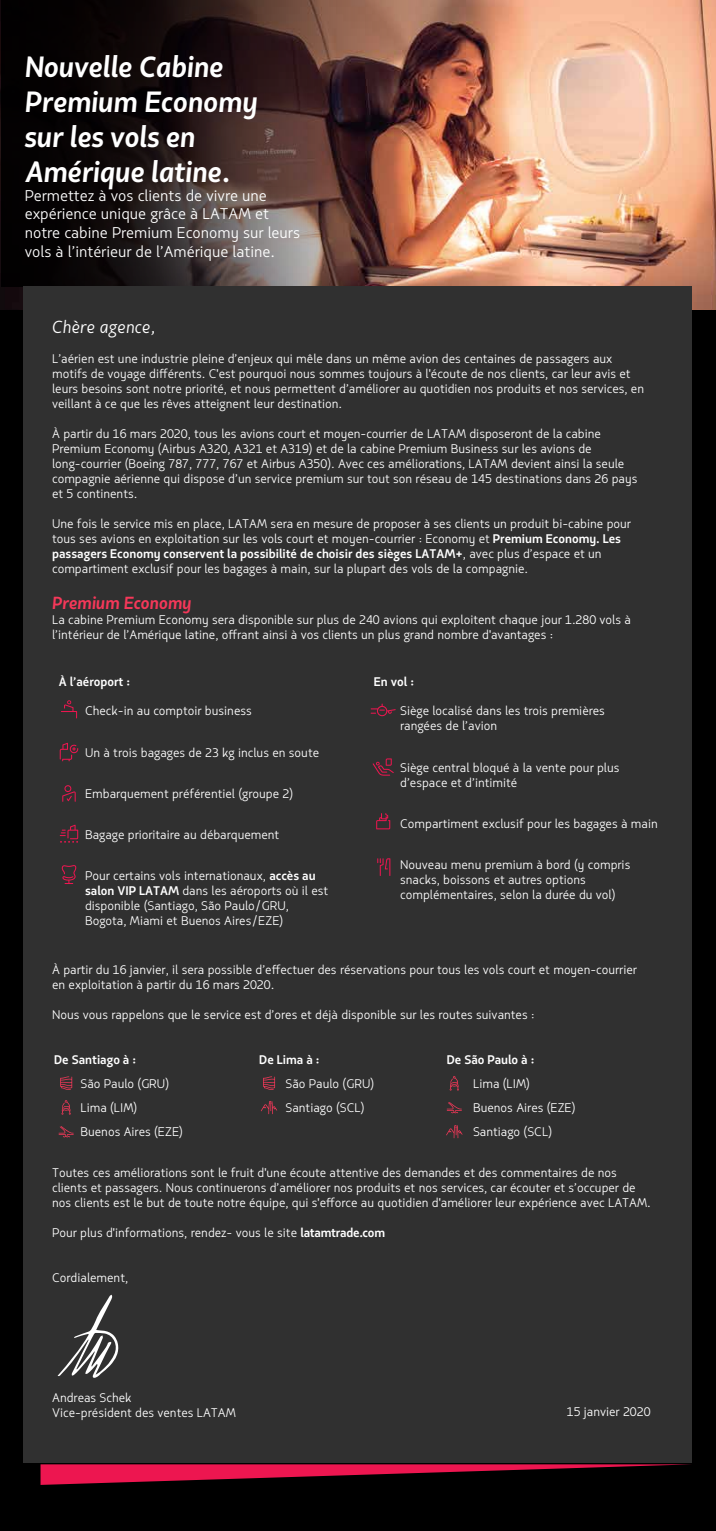
<style>
.page{position:relative;width:716px;height:1531px;background:#fff}
.page>*{position:absolute;margin:0;border:0;box-sizing:border-box;transform-origin:0 0}
.t1{font:italic 700 29.25px/35.1px "Latam Sans";color:#fff}
.t2{font:italic 700 17.5px "Latam Sans";color:#f53859}
.t3{font:italic 17.5px "Latam Sans";letter-spacing:.01em;color:#fff}
.t4{font:15.5px/18.6px "Latam Sans";color:#fff}
.t5{font:12.5px/15px "Latam Sans";color:#fff}
.t6{font:700 12.5px "Latam Sans";color:#fff}
.s1{font-weight:700}
</style>
<div class="page">
<div style="left:0;top:286px;width:716px;height:1245px;background:#000"></div>
<img style="left:0;top:0;width:716px;height:309px">
<img style="left:1px;top:0;width:464px;height:286px">
<div style="left:24px;top:286px;width:668px;height:1177px;background:#303030"></div>
<svg style="left:41px;top:1464px;width:650px;height:21px"></svg>
<svg style="left:60px;top:1076px;width:12px;height:14px"></svg>
<svg style="left:62px;top:1100px;width:9px;height:15px"></svg>
<svg style="left:59px;top:1126px;width:15px;height:11px"></svg>
<svg style="left:263px;top:1076px;width:12px;height:14px"></svg>
<svg style="left:261px;top:1101px;width:16px;height:13px"></svg>
<svg style="left:450px;top:1076px;width:9px;height:14px"></svg>
<svg style="left:447px;top:1102px;width:15px;height:11px"></svg>
<svg style="left:446px;top:1125px;width:16px;height:13px"></svg>
<svg style="left:373px;top:758px;width:21px;height:18px"></svg>
<svg style="left:371px;top:704px;width:25px;height:12px"></svg>
<svg style="left:377px;top:858px;width:13px;height:18px"></svg>
<svg style="left:376px;top:813px;width:14px;height:16px"></svg>
<svg style="left:61px;top:700px;width:16px;height:18px"></svg>
<svg style="left:60px;top:743px;width:18px;height:18px"></svg>
<svg style="left:62px;top:785px;width:14px;height:17px"></svg>
<svg style="left:60px;top:825px;width:18px;height:18px"></svg>
<svg style="left:62px;top:865px;width:14px;height:19px"></svg>
<svg style="left:58px;top:1295px;width:61px;height:83px"></svg>
<h1 class="t1" style="left:25px;top:49px;width:235px">Nouvelle Cabine<br>Premium Economy sur les vols en<br>Amérique latine.</h1>
<p class="t4" style="left:25px;top:186px;width:277px">Permettez à vos clients de vivre une expérience unique grâce à LATAM et notre cabine Premium Economy sur leurs vols à l’intérieur de l’Amérique latine.</p>
<h2 class="t3" style="left:52px;top:315px;width:105px">Chère agence,</h2>
<p class="t5" style="left:52px;top:351px;width:593px">L’aérien est une industrie pleine d’enjeux qui mêle dans un même avion des centaines de passagers aux motifs de voyage différents. C'est pourquoi nous sommes toujours à l'écoute de nos clients, car leur avis et leurs besoins sont notre priorité, et nous permettent d’améliorer au quotidien nos produits et nos services, en veillant à ce que les rêves atteignent leur destination.</p>
<p class="t5" style="left:52px;top:426px;width:587px">À partir du 16 mars 2020, tous les avions court et moyen-courrier de LATAM disposeront de la cabine Premium Economy (Airbus A320, A321 et A319) et de la cabine Premium Business sur les avions de long-courrier (Boeing 787, 777, 767 et Airbus A350). Avec ces améliorations, LATAM devient ainsi la seule compagnie aérienne qui dispose d’un service premium sur tout son réseau de 145 destinations dans 26 pays et 5 continents.</p>
<p class="t5" style="left:52px;top:516px;width:580px">Une fois le service mis en place, LATAM sera en mesure de proposer à ses clients un produit bi-cabine pour tous ses avions en exploitation sur les vols court et moyen-courrier : Economy et <span class="s1">Premium Economy. Les passagers Economy conservent la possibilité de choisir des sièges LATAM+</span>, avec plus d’espace et un compartiment exclusif pour les bagages à main, sur la plupart des vols de la compagnie.</p>
<h2 class="t2" style="left:52px;top:591px;width:141px">Premium Economy</h2>
<p class="t5" style="left:52px;top:612px;width:580px">La cabine Premium Economy sera disponible sur plus de 240 avions qui exploitent chaque jour 1.280 vols à l’intérieur de l’Amérique latine, offrant ainsi à vos clients un plus grand nombre d'avantages :</p>
<p class="t6" style="left:59px;top:674px;width:73px">À l’aéroport :</p>
<p class="t5" style="left:85px;top:704px;width:168px">Check-in au comptoir business</p>
<p class="t5" style="left:85px;top:745px;width:236px">Un à trois bagages de 23 kg inclus en soute</p>
<p class="t5" style="left:85px;top:786px;width:210px">Embarquement préférentiel (groupe 2)</p>
<p class="t5" style="left:85px;top:827px;width:196px">Bagage prioritaire au débarquement</p>
<p class="t5" style="left:85px;top:869px;width:245px">Pour certains vols internationaux, <span class="s1">accès au salon VIP LATAM</span> dans les aéroports où il est disponible (Santiago, São Paulo/GRU, Bogota, Miami et Buenos Aires/EZE)</p>
<p class="t6" style="left:374px;top:674px;width:42px">En vol :</p>
<p class="t5" style="left:400px;top:704px;width:206px">Siège localisé dans les trois premières rangées de l’avion</p>
<p class="t5" style="left:400px;top:760px;width:221px">Siège central bloqué à la vente pour plus d’espace et d’intimité</p>
<p class="t5" style="left:400px;top:816px;width:259px">Compartiment exclusif pour les bagages à main</p>
<p class="t5" style="left:400px;top:857px;width:232px">Nouveau menu premium à bord (y compris snacks, boissons et autres options complémentaires, selon la durée du vol)</p>
<p class="t5" style="left:52px;top:962px;width:586px">À partir du 16 janvier, il sera possible d’effectuer des réservations pour tous les vols court et moyen-courrier en exploitation à partir du 16 mars 2020.</p>
<p class="t5" style="left:52px;top:1007px;width:484px">Nous vous rappelons que le service est d’ores et déjà disponible sur les routes suivantes :</p>
<p class="t6" style="left:54px;top:1052px;width:83px">De Santiago à :</p>
<p class="t5" style="left:80px;top:1072px;width:104px;line-height:23.8px">São Paulo (GRU)<br>Lima (LIM)<br>Buenos Aires (EZE)</p>
<p class="t6" style="left:259px;top:1052px;width:62px">De Lima à :</p>
<p class="t5" style="left:285px;top:1072px;width:90px;line-height:23.8px">São Paulo (GRU)<br>Santiago (SCL)</p>
<p class="t6" style="left:447px;top:1052px;width:89px">De São Paulo à :</p>
<p class="t5" style="left:473px;top:1072px;width:104px;line-height:23.8px">Lima (LIM)<br>Buenos Aires (EZE)<br>Santiago (SCL)</p>
<p class="t5" style="left:52px;top:1165px;width:600px">Toutes ces améliorations sont le fruit d'une écoute attentive des demandes et des commentaires de nos clients et passagers. Nous continuerons d’améliorer nos produits et nos services, car écouter et s’occuper de nos clients est le but de toute notre équipe, qui s'efforce au quotidien d'améliorer leur expérience avec LATAM.</p>
<p class="t5" style="left:52px;top:1225px;width:334px">Pour plus d'informations, rendez- vous le site <span class="s1">latamtrade.com</span></p>
<p class="t5" style="left:52px;top:1270px;width:78px">Cordialement,</p>
<p class="t5" style="left:52px;top:1390px;width:185px">Andreas Schek<br>Vice-président des ventes LATAM</p>
<p class="t5" style="left:567px;top:1405px;width:85px">15 janvier 2020</p>
</div>
